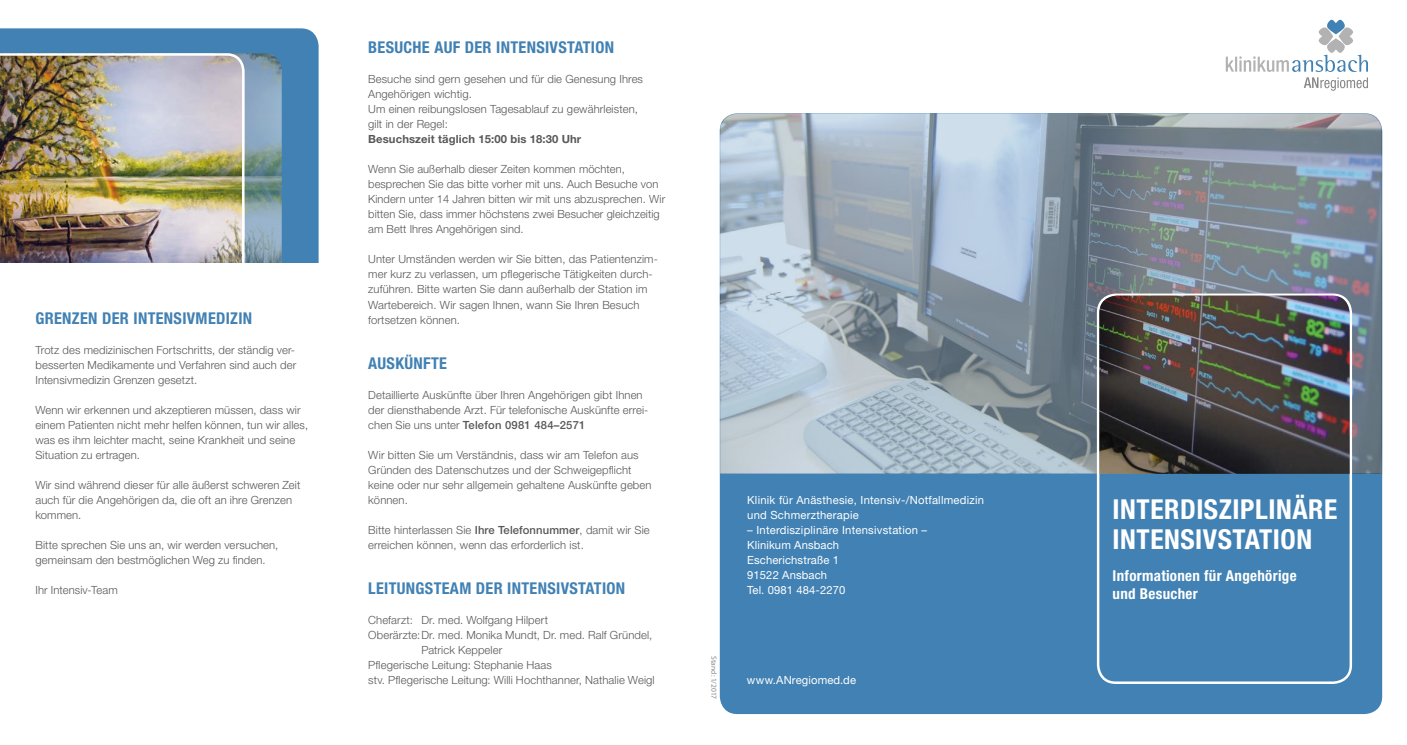
<style>
.page{position:relative;width:1407px;height:745px;background:#fff}
.page>*{position:absolute;margin:0;border:0;box-sizing:border-box;transform-origin:0 0}
.t1{font:700 condensed 27.5px/30.2px "Helvetica Neue LT Std";letter-spacing:.02em;color:#fff}
.t2{font:700 condensed 16.25px "Helvetica Neue LT Std";letter-spacing:.02em;color:#4181b3}
.t3{font:700 condensed 15px/18px "Helvetica Neue LT Std";letter-spacing:.02em;color:#fff}
.t4{font:300 11.25px/15px "Helvetica Neue LT Std";letter-spacing:.01em;color:#575756}
.t5{font:11.25px/15px "Helvetica Neue LT Std";letter-spacing:.02em;color:#fff}
.t6{font:700 11.25px "Helvetica Neue LT Std";letter-spacing:.01em;color:#575756}
.t7{font:7.5px "Myriad Pro";letter-spacing:.005em;color:#878787}
.s1{font-weight:500}
</style>
<div class="page">
<div style="left:720px;top:113px;width:662px;height:600px;background:#4181b3;border-radius:18px"></div>
<img style="left:720px;top:113px;width:662px;height:360px">
<div style="left:0;top:28px;width:319px;height:235px;background:#4181b3"></div>
<img style="left:246px;top:53px;width:36px;height:210px">
<div style="left:1097px;top:293px;width:255px;height:390px;border:2px solid #fff;border-radius:18px"></div>
<img style="left:1099px;top:295px;width:250px;height:178px">
<svg style="left:1226px;top:19px;width:142px;height:72px"></svg>
<img style="left:0;top:52px;width:246px;height:211px">
<h2 class="t2" style="left:35px;top:308px;width:218px">GRENZEN DER INTENSIVMEDIZIN</h2>
<p class="t4" style="left:35px;top:341px;width:262px;text-align:justify">Trotz des medizinischen Fortschritts, der ständig ver&shy;besserten Medikamente und Verfahren sind auch der Intensivmedizin Grenzen gesetzt.</p>
<p class="t4" style="left:35px;top:401px;width:274px">Wenn wir erkennen und akzeptieren müssen, dass wir einem Patienten nicht mehr helfen können, tun wir alles, was es ihm leichter macht, seine Krankheit und seine Situation zu ertragen.</p>
<p class="t4" style="left:35px;top:476px;width:266px">Wir sind während dieser für alle äußerst schweren Zeit auch für die Angehörigen da, die oft an ihre Grenzen kommen.</p>
<p class="t4" style="left:35px;top:536px;width:244px">Bitte sprechen Sie uns an, wir werden versuchen, gemeinsam den bestmöglichen Weg zu finden.</p>
<p class="t4" style="left:35px;top:581px;width:84px">Ihr Intensiv-Team</p>
<h2 class="t2" style="left:368px;top:38px;width:247px">BESUCHE AUF DER INTENSIVSTATION</h2>
<p class="t4" style="left:368px;top:71px;width:276px">Besuche sind gern gesehen und für die Genesung Ihres Angehörigen wichtig.<br>Um einen reibungslosen Tagesablauf zu gewährleisten, gilt in der Regel:</p>
<p class="t6" style="left:368px;top:132px;width:215px">Besuchszeit täglich 15:00 bis 18:30 Uhr</p>
<p class="t4" style="left:368px;top:161px;width:298px">Wenn Sie außerhalb dieser Zeiten kommen möchten, besprechen Sie das bitte vorher mit uns. Auch Besuche von Kindern unter 14 Jahren bitten wir mit uns abzusprechen. Wir bitten Sie, dass immer höchstens zwei Besucher gleichzeitig am Bett Ihres Angehörigen sind.</p>
<p class="t4" style="left:368px;top:251px;width:291px">Unter Umständen werden wir Sie bitten, das Patientenzim&shy;mer kurz zu verlassen, um pflegerische Tätigkeiten durch&shy;zuführen. Bitte warten Sie dann außerhalb der Station im Wartebereich. Wir sagen Ihnen, wann Sie Ihren Besuch fortsetzen können.</p>
<h2 class="t2" style="left:368px;top:353px;width:80px">AUSKÜNFTE</h2>
<p class="t4" style="left:368px;top:386px;width:282px">Detaillierte Auskünfte über Ihren Angehörigen gibt Ihnen der diensthabende Arzt. Für telefonische Auskünfte errei&shy;chen Sie uns unter <span class="s1">Telefon 0981 484–2571</span></p>
<p class="t4" style="left:368px;top:446px;width:285px">Wir bitten Sie um Verständnis, dass wir am Telefon aus Gründen des Datenschutzes und der Schweigepflicht keine oder nur sehr allgemein gehaltene Auskünfte geben können.</p>
<p class="t4" style="left:368px;top:521px;width:283px">Bitte hinterlassen Sie <span class="s1">Ihre Telefonnummer</span>, damit wir Sie erreichen können, wenn das erforderlich ist.</p>
<h2 class="t2" style="left:368px;top:578px;width:258px">LEITUNGSTEAM DER INTENSIVSTATION</h2>
<p class="t4" style="left:368px;top:611px;width:181px">Chefarzt: Dr. med. Wolfgang Hilpert</p>
<p class="t4" style="left:368px;top:626px;width:285px">Oberärzte:Dr. med. Monika Mundt, Dr. med. Ralf Gründel,</p>
<p class="t4" style="left:421px;top:641px;width:82px">Patrick Keppeler</p>
<p class="t4" style="left:368px;top:656px;width:185px">Pflegerische Leitung: Stephanie Haas</p>
<p class="t4" style="left:368px;top:671px;width:288px">stv. Pflegerische Leitung: Willi Hochthanner, Nathalie Weigl</p>
<p class="t7" style="left:718px;top:655px;width:44px;rotate:90deg">Stand: 1/2017</p>
<p class="t5" style="left:747px;top:491px;width:238px">Klinik für Anästhesie, Intensiv-/Notfallmedizin und Schmerztherapie</p>
<p class="t5" style="left:747px;top:521px;width:181px">– Interdisziplinäre Intensivstation –<br>Klinikum Ansbach<br>Escherichstraße 1<br>91522 Ansbach<br>Tel. 0981 484-2270</p>
<p class="t5" style="left:747px;top:671px;width:111px">www.ANregiomed.de</p>
<h1 class="t1" style="left:1112px;top:493px;width:226px">INTERDISZIPLINÄRE<br>INTENSIVSTATION</h1>
<h3 class="t3" style="left:1112px;top:566px;width:186px">Informationen für Angehörige und Besucher</h3>
</div>
